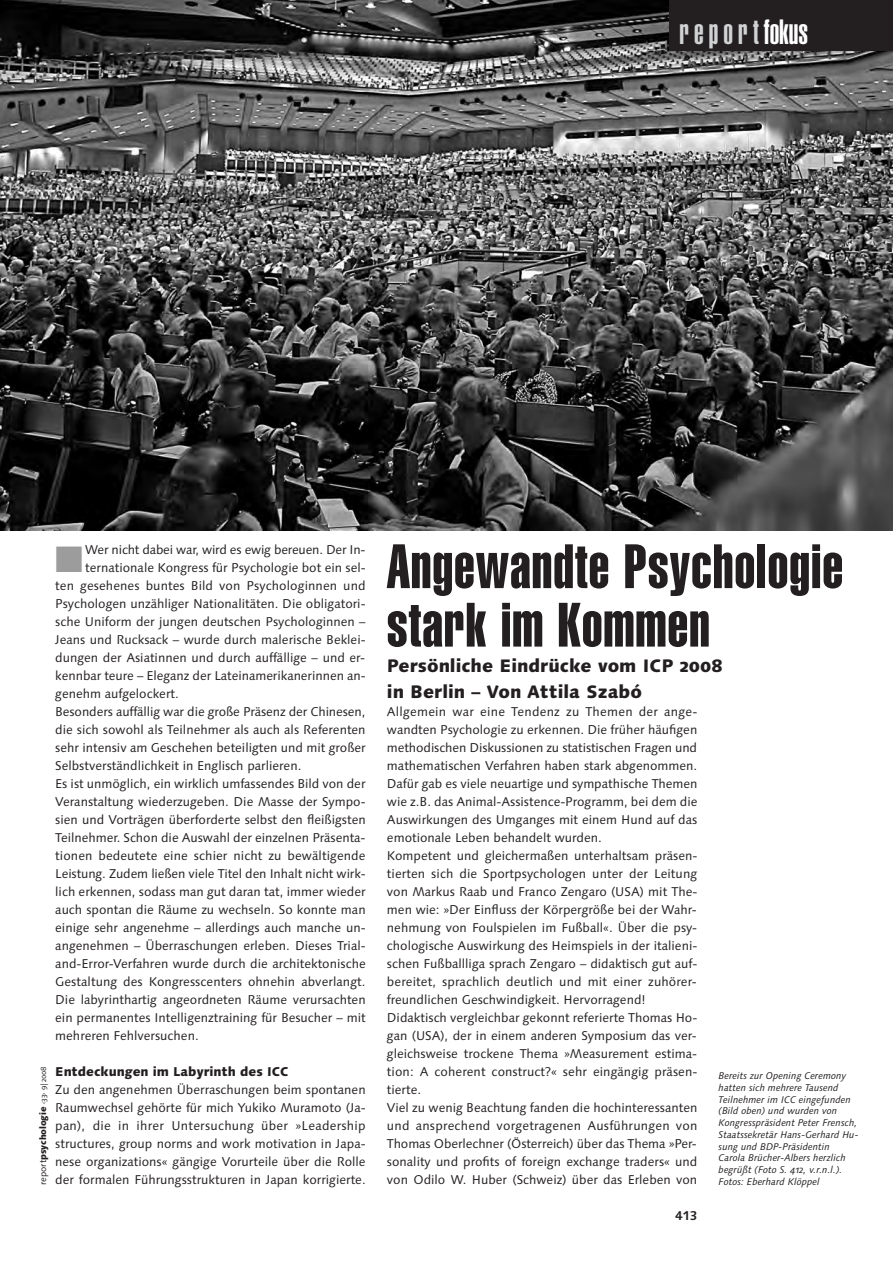
<style>
.page{position:relative;width:893px;height:1263px;background:#fff}
.page>*{position:absolute;margin:0;border:0;box-sizing:border-box;transform-origin:0 0}
.t1{font:61.5px/58.5px "Helvetica Extra Compressed";letter-spacing:.02em;color:#231f20}
.t2{font:36.75px "Zapf Dingbats";color:#9c9c9c}
.t3{font:900 extra-condensed 34.5px "Helvetica";letter-spacing:.15em;color:#d1d2d4}
.t4{font:800 18px/25.5px "Linotype Syntax Os F";color:#231f20}
.t5{font:12.75px/18px "Linotype Syntax Os F";color:#231f20;text-align:justify}
.t6{font:800 12.75px "Linotype Syntax Os F";color:#231f20}
.t7{font:700 12.75px "Linotype Syntax";color:#231f20}
.t8{font:italic 9.75px/11.7px "Linotype Syntax Os F";color:#231f20}
.t9{font:800 9px "Linotype Syntax Os F";letter-spacing:-.015em;color:#231f20}
.s1{color:#fff}
.s2{font-weight:400}
.s3{font-weight:400;font-size:7.5px}
</style>
<div class="page">
<img style="left:0;top:0;width:893px;height:530px">
<div style="left:669px;top:0;width:224px;height:51px;background:#231f20"></div>
<h3 class="t3" style="left:679px;top:19px;width:130px">report<span class="s1">fokus</span></h3>
<h2 class="t2" style="left:55px;top:538px;width:29px">■</h2>
<p class="t5" style="left:85px;top:542px;width:282px">Wer nicht dabei war, wird es ewig bereuen. Der In-</p>
<p class="t5" style="left:85px;top:560px;width:282px">ternationale Kongress für Psychologie bot ein sel-</p>
<p class="t5" style="left:55px;top:578px;width:312px">ten gesehenes buntes Bild von Psychologinnen und</p>
<p class="t5" style="left:55px;top:596px;width:312px">Psychologen unzähliger Nationalitäten. Die obligatori-</p>
<p class="t5" style="left:55px;top:614px;width:312px">sche Uniform der jungen deutschen Psychologinnen –</p>
<p class="t5" style="left:55px;top:632px;width:312px">Jeans und Rucksack – wurde durch malerische Beklei-</p>
<p class="t5" style="left:55px;top:650px;width:311px">dungen der Asiatinnen und durch auffällige – und er-</p>
<p class="t5" style="left:55px;top:668px;width:312px">kennbar teure – Eleganz der Lateinamerikanerinnen an-</p>
<p class="t5" style="left:55px;top:686px;width:125px">genehm aufgelockert.</p>
<p class="t5" style="left:55px;top:704px;width:312px">Besonders auffällig war die große Präsenz der Chinesen,</p>
<p class="t5" style="left:55px;top:722px;width:312px">die sich sowohl als Teilnehmer als auch als Referenten</p>
<p class="t5" style="left:55px;top:740px;width:312px">sehr intensiv am Geschehen beteiligten und mit großer</p>
<p class="t5" style="left:55px;top:758px;width:248px">Selbstverständlichkeit in Englisch parlieren.</p>
<p class="t5" style="left:55px;top:776px;width:312px">Es ist unmöglich, ein wirklich umfassendes Bild von der</p>
<p class="t5" style="left:55px;top:794px;width:312px">Veranstaltung wiederzugeben. Die Masse der Sympo-</p>
<p class="t5" style="left:55px;top:812px;width:312px">sien und Vorträgen überforderte selbst den fleißigsten</p>
<p class="t5" style="left:55px;top:830px;width:312px">Teilnehmer. Schon die Auswahl der einzelnen Präsenta-</p>
<p class="t5" style="left:55px;top:848px;width:312px">tionen bedeutete eine schier nicht zu bewältigende</p>
<p class="t5" style="left:55px;top:866px;width:312px">Leistung. Zudem ließen viele Titel den Inhalt nicht wirk-</p>
<p class="t5" style="left:55px;top:884px;width:312px">lich erkennen, sodass man gut daran tat, immer wieder</p>
<p class="t5" style="left:55px;top:902px;width:312px">auch spontan die Räume zu wechseln. So konnte man</p>
<p class="t5" style="left:55px;top:920px;width:312px">einige sehr angenehme – allerdings auch manche un-</p>
<p class="t5" style="left:55px;top:938px;width:312px">angenehmen – Überraschungen erleben. Dieses Trial-</p>
<p class="t5" style="left:55px;top:956px;width:312px">and-Error-Verfahren wurde durch die architektonische</p>
<p class="t5" style="left:55px;top:974px;width:312px">Gestaltung des Kongresscenters ohnehin abverlangt.</p>
<p class="t5" style="left:55px;top:992px;width:312px">Die labyrinthartig angeordneten Räume verursachten</p>
<p class="t5" style="left:55px;top:1010px;width:312px">ein permanentes Intelligenztraining für Besucher – mit</p>
<p class="t5" style="left:55px;top:1028px;width:145px">mehreren Fehlversuchen.</p>
<p class="t6" style="left:55px;top:1066px;width:235px">Entdeckungen im Labyrinth des ICC</p>
<p class="t5" style="left:55px;top:1082px;width:312px">Zu den angenehmen Überraschungen beim spontanen Raumwechsel gehörte für mich Yukiko Muramoto (Ja&shy;pan), die in ihrer Untersuchung über »Leadership structures, group norms and work motivation in Japa&shy;nese organizations« gängige Vorurteile über die Rolle der formalen Führungsstrukturen in Japan korrigierte.</p>
<p class="t9" style="left:39px;top:1185px;width:120px;rotate:-90deg"><span class="s2">report</span>psychologie <span class="s3">‹33› 9|2008</span></p>
<h1 class="t1" style="left:387px;top:541px;width:458px">Angewandte Psychologie stark im Kommen</h1>
<h3 class="t4" style="left:387px;top:655px;width:337px">Persönliche Eindrücke vom ICP 2008 in Berlin – Von Attila Szabó</h3>
<p class="t5" style="left:387px;top:704px;width:312px;text-align:left">Allgemein war eine Tendenz zu Themen der ange&shy;wandten Psychologie zu erkennen. Die früher häufigen methodischen Diskussionen zu statistischen Fragen und mathematischen Verfahren haben stark abgenommen.<br>Dafür gab es viele neuartige und sympathische Themen wie z.B. das Animal-Assistence-Programm, bei dem die Auswirkungen des Umganges mit einem Hund auf das emotionale Leben behandelt wurden.<br>Kompetent und gleichermaßen unterhaltsam präsen&shy;tierten sich die Sportpsychologen unter der Leitung von Markus Raab und Franco Zengaro (USA) mit The&shy;men wie: »Der Einfluss der Körpergröße bei der Wahr&shy;nehmung von Foulspielen im Fußball«. Über die psy&shy;chologische Auswirkung des Heimspiels in der italieni&shy;schen Fußballliga sprach Zengaro – didaktisch gut auf&shy;bereitet, sprachlich deutlich und mit einer zuhörer&shy;freundlichen Geschwindigkeit. Hervorragend!<br>Didaktisch vergleichbar gekonnt referierte Thomas Ho&shy;gan (USA), der in einem anderen Symposium das ver&shy;gleichsweise trockene Thema »Measurement estima&shy;tion: A coherent construct?« sehr eingängig präsen&shy;tierte.<br>Viel zu wenig Beachtung fanden die hochinteressanten und ansprechend vorgetragenen Ausführungen von Thomas Oberlechner (Österreich) über das Thema »Per&shy;sonality und profits of foreign exchange traders« und von Odilo W. Huber (Schweiz) über das Erleben von</p>
<p class="t7" style="left:675px;top:1210px;width:24px">413</p>
<p class="t8" style="left:719px;top:1071px;width:142px">Bereits zur Opening Ceremony hatten sich mehrere Tausend<br>Teilnehmer im ICC eingefunden (Bild oben) und wurden von<br>Kongresspräsident Peter Frensch,<br>Staatssekretär Hans-Gerhard Hu&shy;sung und BDP-Präsidentin<br>Carola Brücher-Albers herzlich begrüßt (Foto S. 412, v.r.n.l.).<br>Fotos: Eberhard Klöppel</p>
</div>
